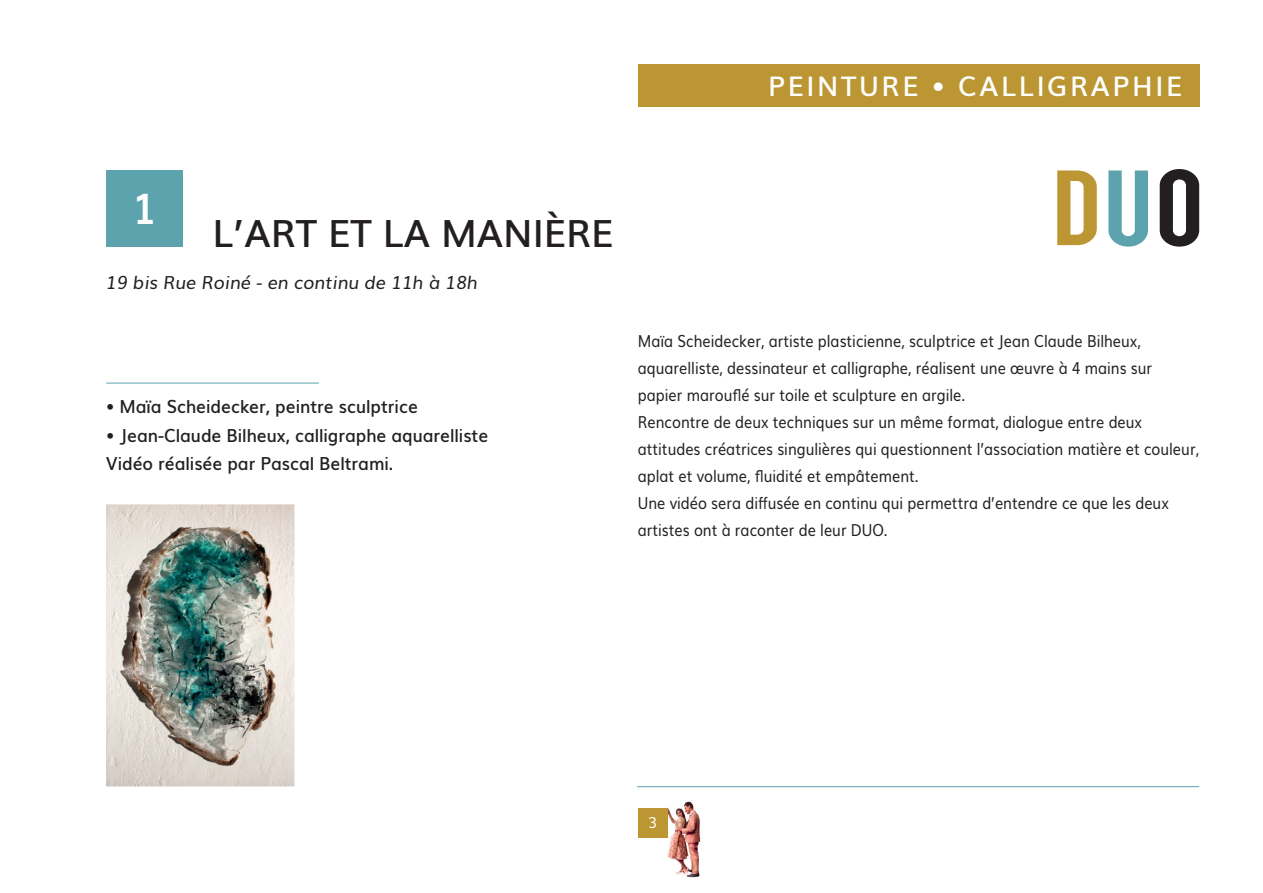
<style>
.page{position:relative;width:1263px;height:893px;background:#fff}
.page>*{position:absolute;margin:0;border:0;box-sizing:border-box;transform-origin:0 0}
.t1{font:700 42px "Muli";color:#fff;scale:.95 1}
.t2{font:600 37.5px "Muli";color:#231f20}
.t3{font:600 27px "Muli";letter-spacing:.1em;color:#fff}
.t4{font:600 18px/28.5px "Muli";color:#231f20;scale:.95 1}
.t5{font:italic 18px "Muli";color:#231f20}
.t6{font:16.5px/27px "Muli";color:#231f20;scale:.88 1}
.t7{font:15px "Muli";color:#fff}
</style>
<div class="page">
<img style="left:647px;top:787px;width:70px;height:91px">
<div style="left:638px;top:808px;width:30px;height:30px;background:#bb9632"></div>
<hr style="left:637px;top:786px;width:562px;height:1px;background:#5ca3ae">
<img style="left:106px;top:505px;width:188px;height:282px">
<div style="left:638px;top:64px;width:561px;height:42px;background:#bb9632"></div>
<svg style="left:1160px;top:169px;width:39px;height:78px"></svg>
<svg style="left:1108px;top:170px;width:40px;height:77px"></svg>
<svg style="left:1057px;top:170px;width:40px;height:75px"></svg>
<div style="left:106px;top:170px;width:77px;height:77px;background:#5ca3ae"></div>
<hr style="left:106px;top:383px;width:213px;height:1px;background:#5ca3ae">
<h3 class="t3" style="left:768px;top:64px;width:416px">PEINTURE • CALLIGRAPHIE</h3>
<h1 class="t1" style="left:132px;top:175px;width:28px">1</h1>
<h2 class="t2" style="left:213px;top:202px;width:402px">L’ART ET LA MANIÈRE</h2>
<p class="t5" style="left:106px;top:268px;width:373px">19 bis Rue Roiné - en continu de 11h à 18h</p>
<p class="t4" style="left:106px;top:391px;width:329px">• Maïa Scheidecker, peintre sculptrice</p>
<p class="t4" style="left:106px;top:420px;width:404px">• Jean-Claude Bilheux, calligraphe aquarelliste<br>Vidéo réalisée par Pascal Beltrami.</p>
<p class="t6" style="left:638px;top:326px;width:639px">Maïa Scheidecker, artiste plasticienne, sculptrice et Jean Claude Bilheux, aquarelliste, dessinateur et calligraphe, réalisent une œuvre à 4 mains sur papier marouflé sur toile et sculpture en argile.<br>Rencontre de deux techniques sur un même format, dialogue entre deux attitudes créatrices singulières qui questionnent l’association matière et couleur, aplat et volume, fluidité et empâtement.<br>Une vidéo sera diffusée en continu qui permettra d’entendre ce que les deux artistes ont à raconter de leur DUO.</p>
<p class="t7" style="left:648px;top:810px;width:11px">3</p>
</div>
